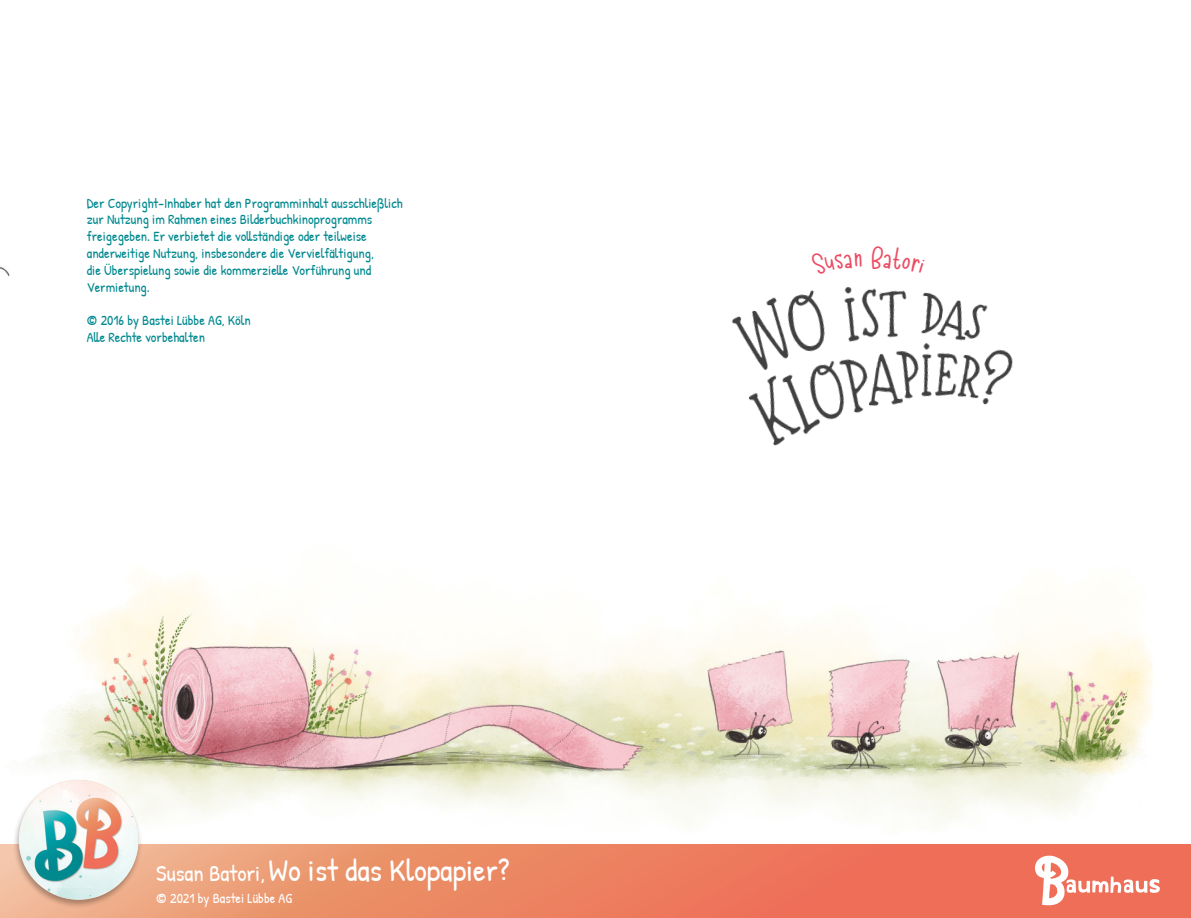
<style>
.page{position:relative;width:1191px;height:918px;background:#fff}
.page>*{position:absolute;margin:0;border:0;box-sizing:border-box;transform-origin:0 0}
.t1{font:31.5px "Patrick Hand";color:#fff}
.t2{font:14px/16.8px "Patrick Hand";color:#00898f}
.t3{font:14px "Patrick Hand";color:#fff}
.s1{font-size:22.75px}
</style>
<div class="page">
<svg style="left:0;top:844px;width:1191px;height:73px;background:#ed8364"></svg>
<img style="left:0;top:266px;width:1152px;height:555px">
<img style="left:711px;top:266px;width:311px;height:214px">
<svg style="left:1035px;top:855px;width:124px;height:50px"></svg>
<div style="left:12px;top:778px;width:130px;height:130px;background:#000;opacity:.3"></div>
<img style="left:19px;top:780px;width:119px;height:119px;border-radius:60px">
<svg style="left:810px;top:266px;width:51px;height:9px"></svg>
<svg style="left:871px;top:266px;width:53px;height:7px"></svg>
<p class="t2" style="left:87px;top:194px;width:317px">Der Copyright-Inhaber hat den Programminhalt ausschließlich zur Nutzung im Rahmen eines Bilderbuchkinoprogramms freigegeben. Er verbietet die vollständige oder teilweise anderweitige Nutzung, insbesondere die Vervielfältigung,<br>die Überspielung sowie die kommerzielle Vorführung und Vermietung.</p>
<p class="t2" style="left:87px;top:312px;width:165px">© 2016 by Bastei Lübbe AG, Köln<br>Alle Rechte vorbehalten</p>
<h1 class="t1" style="left:156px;top:848px;width:355px"><span class="s1">Susan Batori,</span> Wo ist das Klopapier?</h1>
<p class="t3" style="left:156px;top:888px;width:137px">© 2021 by Bastei Lübbe AG</p>
</div>
